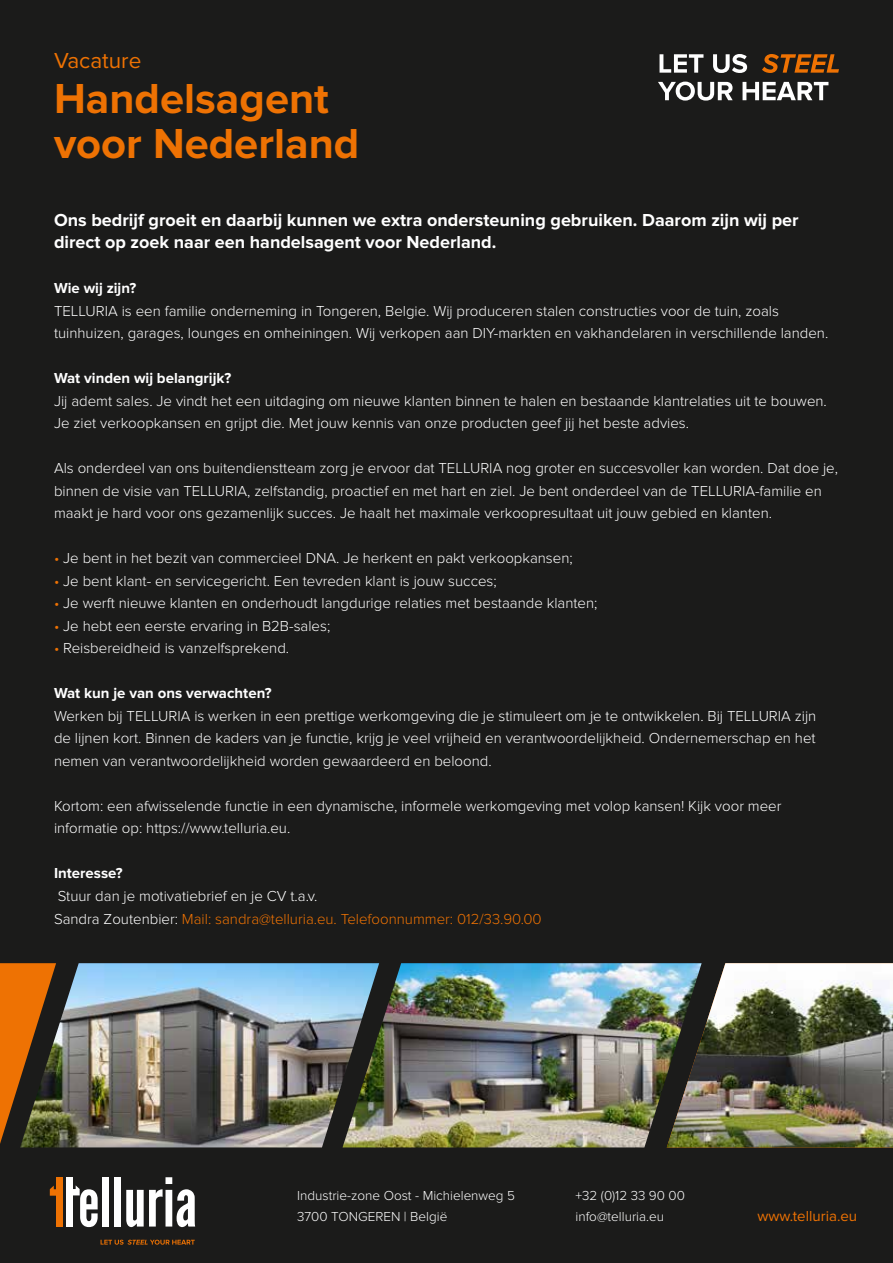
<style>
.page{position:relative;width:893px;height:1263px;background:#1b1b1a}
.page>*{position:absolute;margin:0;border:0;box-sizing:border-box;transform-origin:0 0}
.t1{font:700 43.5px/45px "Proxima Nova";color:#ee7203}
.t2{font:22.5px "Proxima Nova";color:#ee7203}
.t3{font:700 18px/22.5px "Proxima Nova";color:#fff}
.t4{font:300 15px/22.5px "Proxima Nova";color:#fff}
.t5{font:700 15px "Proxima Nova";color:#fff}
.t6{font:15px "Proxima Nova";color:#ee7203}
.t7{font:300 13.5px/21px "Proxima Nova";color:#fff}
.s1{color:#ee7203}
</style>
<div class="page">
<img style="left:702px;top:963px;width:191px;height:184px">
<img style="left:379px;top:963px;width:323px;height:184px">
<img style="left:20px;top:963px;width:359px;height:184px">
<svg style="left:0;top:963px;width:56px;height:181px"></svg>
<svg style="left:659px;top:54px;width:44px;height:19px"></svg>
<svg style="left:713px;top:54px;width:34px;height:19px"></svg>
<svg style="left:762px;top:54px;width:77px;height:19px"></svg>
<svg style="left:658px;top:82px;width:75px;height:19px"></svg>
<svg style="left:742px;top:82px;width:86px;height:18px"></svg>
<div style="left:56px;top:1177px;width:7px;height:49px;background:#ee7203"></div>
<div style="left:66px;top:1177px;width:7px;height:49px;background:#fff"></div>
<div style="left:102px;top:1177px;width:7px;height:49px;background:#fff"></div>
<div style="left:114px;top:1177px;width:7px;height:49px;background:#fff"></div>
<svg style="left:126px;top:1177px;width:69px;height:50px"></svg>
<svg style="left:73px;top:1185px;width:25px;height:42px"></svg>
<svg style="left:50px;top:1185px;width:6px;height:11px"></svg>
<svg style="left:101px;top:1240px;width:94px;height:5px"></svg>
<h2 class="t2" style="left:54px;top:48px;width:89px">Vacature</h2>
<h1 class="t1" style="left:54px;top:77px;width:307px">Handelsagent voor Nederland</h1>
<p class="t3" style="left:54px;top:209px;width:746px">Ons bedrijf groeit en daarbij kunnen we extra ondersteuning gebruiken. Daarom zijn wij per direct op zoek naar een handelsagent voor Nederland.</p>
<p class="t5" style="left:54px;top:280px;width:84px">Wie wij zijn?</p>
<p class="t4" style="left:54px;top:300px;width:776px">TELLURIA is een familie onderneming in Tongeren, Belgie. Wij produceren stalen constructies voor de tuin, zoals tuinhuizen, garages, lounges en omheiningen. Wij verkopen aan DIY-markten en vakhandelaren in verschillende landen.</p>
<p class="t5" style="left:54px;top:370px;width:179px">Wat vinden wij belangrijk?</p>
<p class="t4" style="left:54px;top:390px;width:774px">Jij ademt sales. Je vindt het een uitdaging om nieuwe klanten binnen te halen en bestaande klantrelaties uit te bouwen.<br>Je ziet verkoopkansen en grijpt die. Met jouw kennis van onze producten geef jij het beste advies.</p>
<p class="t4" style="left:54px;top:457px;width:785px">Als onderdeel van ons buitendienstteam zorg je ervoor dat TELLURIA nog groter en succesvoller kan worden. Dat doe je, binnen de visie van TELLURIA, zelfstandig, proactief en met hart en ziel. Je bent onderdeel van de TELLURIA-familie en maakt je hard voor ons gezamenlijk succes. Je haalt het maximale verkoopresultaat uit jouw gebied en klanten.</p>
<p class="t4" style="left:54px;top:547px;width:520px"><span class="s1">•</span> Je bent in het bezit van commercieel DNA. Je herkent en pakt verkoopkansen;</p>
<p class="t4" style="left:54px;top:570px;width:444px"><span class="s1">•</span> Je bent klant- en servicegericht. Een tevreden klant is jouw succes;</p>
<p class="t4" style="left:54px;top:592px;width:545px"><span class="s1">•</span> Je werft nieuwe klanten en onderhoudt langdurige relaties met bestaande klanten;</p>
<p class="t4" style="left:54px;top:615px;width:278px"><span class="s1">•</span> Je hebt een eerste ervaring in B2B-sales;</p>
<p class="t4" style="left:54px;top:637px;width:237px"><span class="s1">•</span> Reisbereidheid is vanzelfsprekend.</p>
<p class="t5" style="left:54px;top:685px;width:219px">Wat kun je van ons verwachten?</p>
<p class="t4" style="left:54px;top:705px;width:764px;text-align:justify">Werken bij TELLURIA is werken in een prettige werkomgeving die je stimuleert om je te ontwikkelen. Bij TELLURIA zijn de lijnen kort. Binnen de kaders van je functie, krijg je veel vrijheid en verantwoordelijkheid. Ondernemerschap en het nemen van verantwoordelijkheid worden gewaardeerd en beloond.</p>
<p class="t4" style="left:54px;top:795px;width:729px">Kortom: een afwisselende functie in een dynamische, informele werkomgeving met volop kansen! Kijk voor meer informatie op: https://www.telluria.eu.</p>
<p class="t5" style="left:54px;top:865px;width:70px">Interesse?</p>
<p class="t4" style="left:54px;top:885px;width:489px">Stuur dan je motivatiebrief en je CV t.a.v.<br>Sandra Zoutenbier: <span class="s1">Mail: sandra@telluria.eu. Telefoonnummer: 012/33.90.00</span></p>
<p class="t7" style="left:297px;top:1185px;width:219px">Industrie-zone Oost - Michielenweg 5<br>3700 TONGEREN | België</p>
<p class="t7" style="left:575px;top:1185px;width:111px">+32 (0)12 33 90 00 info@telluria.eu</p>
<p class="t6" style="left:757px;top:1207px;width:101px">www.telluria.eu</p>
</div>
